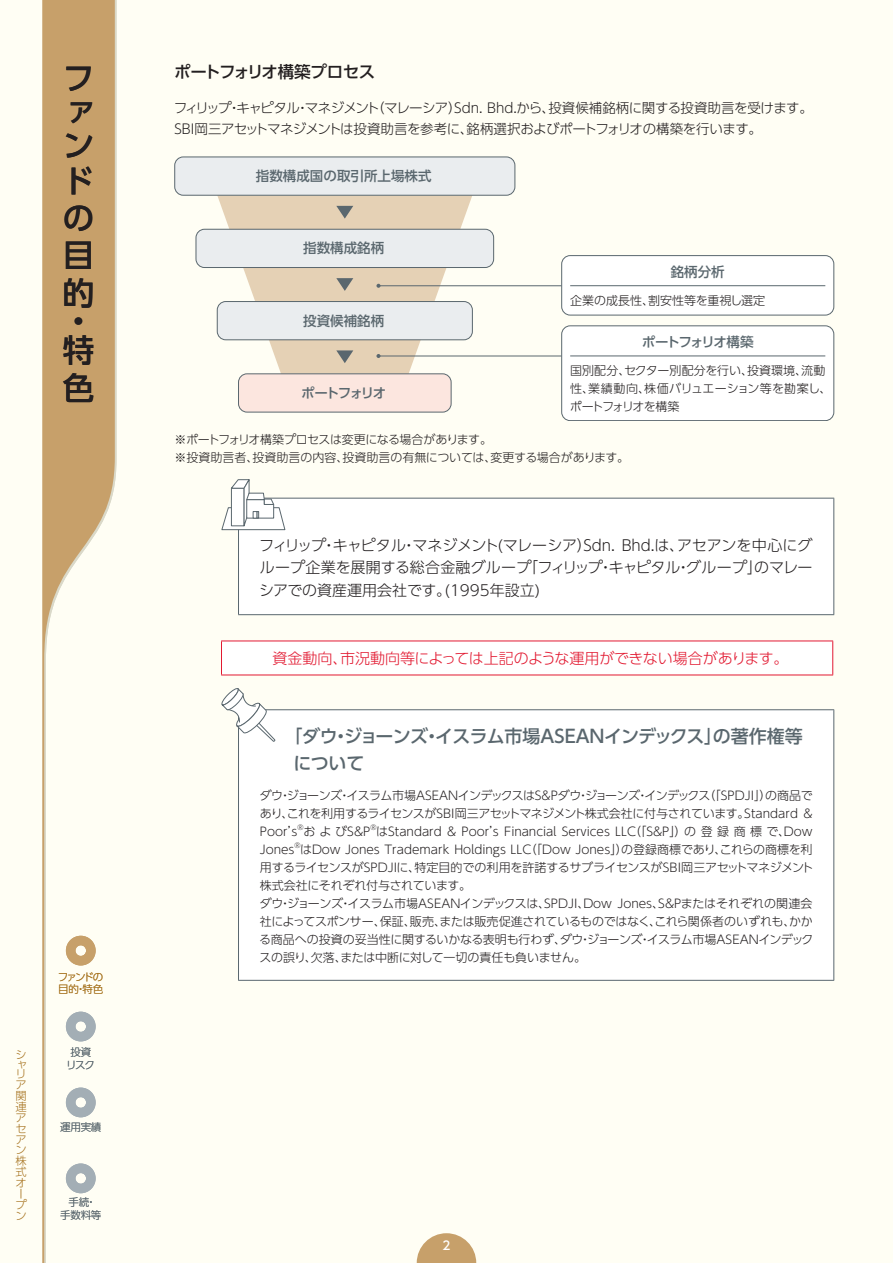
<style>
.page{position:relative;width:893px;height:1263px;background:#fffef4}
.page>*{position:absolute;margin:0;border:0;box-sizing:border-box;transform-origin:0 0}
.t1{font:500 31.5px/37.2px "UD Shin Go Pro";color:#231f20;text-align:justify}
.C-コラム見出し{font:500 18px/27px "UD Shin Go Pro";letter-spacing:-.03em;color:#5a676e}
.A-小見出し{font:500 16.5px "UD Shin Go Pro";letter-spacing:-.03em;color:#231f20}
.A-10pt{font:300 15px/22.5px "UD Shin Go Pro";color:#231f20;text-align:justify}
.textbase{font:300 15px "UD Shin Go Pro";letter-spacing:-.01em;color:#e21931}
.A-9pt{font:300 13.5px "UD Shin Go Pro";letter-spacing:-.035em;color:#231f20}
.t2{font:500 13.5px "UD Shin Go Pro";color:#5a676e}
.t3{font:500 13.5px "UD Shin Go Pro";letter-spacing:-.11em;color:#5a676e}
.t4{font:500 13.5px "UD Shin Go Pro";letter-spacing:-.12em;color:#5a676e}
.A-10pt-2{font:300 12px/18px "UD Shin Go Pro";letter-spacing:-.005em;color:#231f20;text-align:justify}
.A-8pt{font:300 12px "UD Shin Go Pro";letter-spacing:-.01em;color:#231f20}
.A-8pt-2{font:300 12px "UD Shin Go Pro";letter-spacing:-.045em;color:#231f20}
.t5{font:500 12px "UD Shin Go Pro";color:#fff}
.t6{font:300 11.25px/10.6px "UD Shin Go Pro";color:#a6721e}
.t7{font:300 10.5px/12.6px "UD Shin Go Pro";letter-spacing:-.02em;color:#5a676e;text-align:center}
.t8{font:300 10.5px/12.6px "UD Shin Go Pro";letter-spacing:-.13em;color:#a6721e}
.A-10pt-3{font:300 7.05px "UD Shin Go Pro";color:#231f20}
</style>
<div class="page">
<svg style="left:417px;top:1233px;width:59px;height:30px"></svg>
<svg style="left:43px;top:0;width:72px;height:1263px"></svg>
<svg style="left:66px;top:936px;width:30px;height:29px"></svg>
<svg style="left:66px;top:1012px;width:30px;height:29px"></svg>
<svg style="left:66px;top:1087px;width:30px;height:30px"></svg>
<svg style="left:66px;top:1163px;width:30px;height:30px"></svg>
<svg style="left:217px;top:196px;width:255px;height:178px;fill:#e5d1b5"></svg>
<svg style="left:336px;top:206px;width:17px;height:13px"></svg>
<svg style="left:336px;top:278px;width:17px;height:13px"></svg>
<svg style="left:336px;top:350px;width:17px;height:13px"></svg>
<div style="left:175px;top:157px;width:340px;height:38px;background:#eaedef;border-radius:9px"></div>
<div style="left:174px;top:157px;width:341px;height:39px;border:1px solid #5a676e;border-radius:9px"></div>
<div style="left:196px;top:229px;width:298px;height:38px;background:#eaedef;border-radius:9px"></div>
<div style="left:196px;top:229px;width:298px;height:39px;border:1px solid #5a676e;border-radius:9px"></div>
<div style="left:217px;top:302px;width:255px;height:38px;background:#eaedef;border-radius:9px"></div>
<div style="left:217px;top:301px;width:256px;height:39px;border:1px solid #5a676e;border-radius:9px"></div>
<div style="left:238px;top:374px;width:213px;height:38px;background:#fce6df;border-radius:9px"></div>
<div style="left:238px;top:373px;width:213px;height:39px;border:1px solid #5a676e;border-radius:9px"></div>
<hr style="left:378px;top:285px;width:184px;height:1px;background:#5a676e">
<svg style="left:376px;top:284px;width:4px;height:4px"></svg>
<div style="left:562px;top:256px;width:272px;height:59px;background:#fff;border-radius:9px"></div>
<div style="left:561px;top:255px;width:273px;height:60px;border:1px solid #5a676e;border-radius:9px"></div>
<hr style="left:570px;top:285px;width:255px;height:1px;background:#5a676e">
<hr style="left:378px;top:356px;width:184px;height:1px;background:#5a676e">
<svg style="left:376px;top:354px;width:4px;height:4px"></svg>
<div style="left:562px;top:326px;width:272px;height:95px;background:#fff;border-radius:9px"></div>
<div style="left:561px;top:325px;width:273px;height:96px;border:1px solid #5a676e;border-radius:9px"></div>
<hr style="left:570px;top:356px;width:255px;height:1px;background:#5a676e">
<div style="left:238px;top:498px;width:596px;height:117px;background:#fff"></div>
<hr style="left:238px;top:498px;width:596px;height:1px;background:#5a676e">
<hr style="left:238px;top:498px;width:1px;height:116px;background:#5a676e">
<hr style="left:833px;top:498px;width:1px;height:116px;background:#5a676e">
<hr style="left:238px;top:614px;width:596px;height:1px;background:#5a676e">
<div style="left:221px;top:641px;width:612px;height:34px;background:#fff"></div>
<hr style="left:221px;top:641px;width:612px;height:1px;background:#e21931">
<hr style="left:221px;top:641px;width:1px;height:34px;background:#e21931">
<hr style="left:832px;top:641px;width:1px;height:34px;background:#e21931">
<hr style="left:221px;top:675px;width:612px;height:1px;background:#e21931">
<div style="left:238px;top:710px;width:596px;height:270px;background:#fff"></div>
<hr style="left:238px;top:709px;width:596px;height:1px;background:#5a676e">
<hr style="left:238px;top:710px;width:1px;height:270px;background:#5a676e">
<hr style="left:833px;top:710px;width:1px;height:270px;background:#5a676e">
<hr style="left:238px;top:980px;width:596px;height:1px;background:#5a676e">
<svg style="left:221px;top:479px;width:64px;height:51px"></svg>
<svg style="left:221px;top:688px;width:55px;height:54px"></svg>
<h1 class="t1" style="left:63px;top:61px;width:31px;line-height:33.2px">ファン</h1>
<h1 class="t1" style="left:63px;top:162px;width:31px">ドの目的</h1>
<h1 class="t1" style="left:63px;top:306px;width:32px;line-height:28.8px">・特</h1>
<h1 class="t1" style="left:63px;top:368px;width:32px">色</h1>
<p class="t6" style="left:16px;top:1049px;width:13px">シャリア関連アセアン株式オープン</p>
<p class="t8" style="left:58px;top:970px;width:47px">ファンドの目的・特色</p>
<p class="t7" style="left:66px;top:1045px;width:30px">投資リスク</p>
<p class="t7" style="left:60px;top:1120px;width:43px">運用実績</p>
<p class="t7" style="left:60px;top:1195px;width:43px">手続・<br>手数料等</p>
<p class="A-小見出し" style="left:174px;top:59px;width:203px">ポートフォリオ構築プロセス</p>
<p class="A-9pt" style="left:174px;top:97px;width:641px">フィリップ・キャピタル・マネジメント（マレーシア）Sdn. Bhd.から､投資候補銘柄に関する投資助言を受けます。</p>
<p class="A-9pt" style="left:171px;top:118px;width:592px">ＳＢＩ岡三アセットマネジメントは投資助言を参考に､銘柄選択およびポートフォリオの構築を行います。</p>
<p class="t2" style="left:256px;top:165px;width:177px">指数構成国の取引所上場株式</p>
<p class="t2" style="left:303px;top:237px;width:83px">指数構成銘柄</p>
<p class="t2" style="left:303px;top:310px;width:83px">投資候補銘柄</p>
<p class="t4" style="left:301px;top:382px;width:87px">ポートフォリオ</p>
<p class="t2" style="left:671px;top:261px;width:55px">銘柄分析</p>
<p class="A-10pt-2" style="left:570px;top:291px;width:197px">企業の成長性､割安性等を重視し選定</p>
<p class="t3" style="left:642px;top:331px;width:113px">ポートフォリオ構築</p>
<p class="A-10pt-2" style="left:570px;top:361px;width:257px">国別配分､セクター別配分を行い､投資環境､流動性､業績動向､株価バリュエーション等を勘案し､ポートフォリオを構築</p>
<p class="A-8pt-2" style="left:174px;top:430px;width:319px">※ポートフォリオ構築プロセスは変更になる場合があります。</p>
<p class="A-8pt" style="left:174px;top:448px;width:456px">※投資助言者、投資助言の内容、投資助言の有無については、変更する場合があります。</p>
<p class="A-10pt" style="left:259px;top:533px;width:555px">フィリップ・キャピタル・マネジメント(マレーシア）Sdn. Bhd.は、アセアンを中心にグループ企業を展開する総合金融グループ「フィリップ・キャピタル・グループ」のマレーシアでの資産運用会社です。(1995年設立)</p>
<p class="textbase" style="left:273px;top:646px;width:517px">資金動向、市況動向等によっては上記のような運用ができない場合があります。</p>
<p class="C-コラム見出し" style="left:293px;top:722px;width:511px;text-indent:-9px">「ダウ・ジョーンズ・イスラム市場ASEANインデックス」の著作権等について</p>
<p class="A-10pt-2" style="left:260px;top:786px;width:554px">ダウ・ジョーンズ・イスラム市場ASEANインデックスはS&amp;Pダウ・ジョーンズ・インデックス（「SPDJI」）の商品であり、これを利用するライセンスがＳＢＩ岡三アセットマネジメント株式会社に付与されています。Standard &amp; Poor’s およびS&amp;P</p>
<p class="A-10pt-3" style="left:297px;top:821px;width:8px">®</p>
<p class="A-10pt-3" style="left:370px;top:821px;width:8px">®</p>
<p class="A-10pt-2" style="left:376px;top:822px;width:438px">はStandard &amp; Poor’s Financial Services LLC（「S&amp;P」）の登録商標で、Dow</p>
<p class="A-10pt-2" style="left:260px;top:840px;width:36px">Jones</p>
<p class="A-10pt-3" style="left:294px;top:839px;width:8px">®</p>
<p class="A-10pt-2" style="left:260px;top:840px;width:555px;text-indent:41px">はDow Jones Trademark Holdings LLC（「Dow Jones」）の登録商標であり、これらの商標を利用するライセンスがSPDJIに、特定目的での利用を許諾するサブライセンスがＳＢＩ岡三アセットマネジメント株式会社にそれぞれ付与されています。</p>
<p class="A-10pt-2" style="left:259px;top:894px;width:555px">ダウ・ジョーンズ・イスラム市場ASEANインデックスは、SPDJI、Dow Jones、S&amp;Pまたはそれぞれの関連会社によってスポンサー、保証、販売、または販売促進されているものではなく、これら関係者のいずれも、かかる商品への投資の妥当性に関するいかなる表明も行わず、ダウ・ジョーンズ・イスラム市場ASEANインデックスの誤り、欠落、または中断に対して一切の責任も負いません。</p>
<p class="t5" style="left:442px;top:1236px;width:9px">2</p>
</div>
